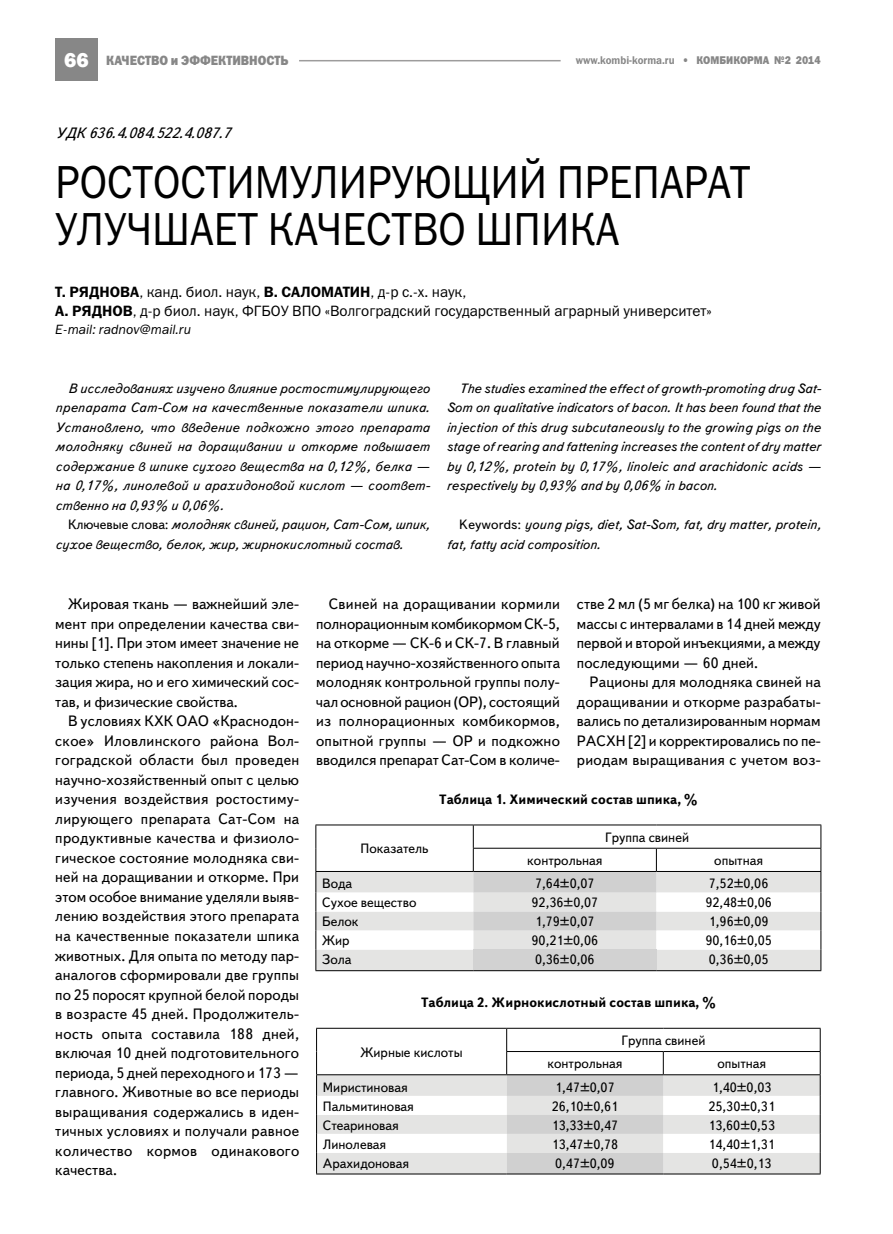
<style>
.page{position:relative;width:893px;height:1234px;background:#fff}
.page>*{position:absolute;margin:0;border:0;box-sizing:border-box;transform-origin:0 0}
.t1{font:46.5px/46.5px "Franklin Gothic Book C";color:#000;scale:.9 1}
.t2{font:15px/19.5px "Text Book C";color:#000;text-align:justify}
.t3{font:15px/18px "Franklin Gothic Book C";color:#000}
.t4{font:italic 15px "Text Book C";color:#000}
.t5{font:italic 13.5px/19.5px "Text Book C";color:#000;text-align:justify}
.t6{font:13.5px/23.2px "Text Book C";color:#000}
.t7{font:700 13.5px "Text Book C";color:#000}
.t8{font:13.5px "Franklin Gothic Heavy C";color:#878787;scale:.9 1}
.t9{font:italic 13.5px "Franklin Gothic Book C";color:#000}
.t10{font:11.25px "Franklin Gothic Demi C";color:#878787;scale:.9 1}
.t11{font:11.25px "Franklin Gothic Heavy C";color:#878787;scale:.9 1}
.s1{font-family:"Franklin Gothic";font-weight:800;font-size:21px;color:#fff}
.s2{font-family:"Franklin Gothic Heavy C"}
.s3{font-family:"Franklin Gothic Demi C"}
.s4{font-style:normal}
</style>
<div class="page">
<div style="left:55px;top:39px;width:43px;height:42px;background:#878787"></div>
<hr style="left:299px;top:60px;width:262px;height:1px;background:#9d9c9c">
<hr style="left:315px;top:970px;width:158px;height:1px;background:#000">
<hr style="left:473px;top:970px;width:183px;height:1px;background:#000">
<hr style="left:656px;top:970px;width:165px;height:1px;background:#000">
<hr style="left:315px;top:824px;width:158px;height:1px;background:#000">
<hr style="left:473px;top:824px;width:183px;height:1px;background:#000">
<hr style="left:656px;top:824px;width:165px;height:1px;background:#000">
<svg style="left:315px;top:825px;width:506px;height:145px"></svg>
<hr style="left:473px;top:870px;width:183px;height:1px;background:#000">
<hr style="left:656px;top:870px;width:165px;height:1px;background:#000">
<hr style="left:316px;top:1027px;width:191px;height:1px;background:#000">
<hr style="left:507px;top:1027px;width:156px;height:1px;background:#000">
<hr style="left:663px;top:1027px;width:158px;height:1px;background:#000">
<svg style="left:316px;top:1028px;width:505px;height:145px"></svg>
<hr style="left:316px;top:1173px;width:191px;height:1px;background:#000">
<hr style="left:507px;top:1173px;width:156px;height:1px;background:#000">
<hr style="left:663px;top:1173px;width:158px;height:1px;background:#000">
<p class="t8" style="left:64px;top:53px;width:251px"><span class="s1">66</span> качество и эффективность</p>
<p class="t10" style="left:576px;top:54px;width:176px">www.kombi-korma.ru <span class="s2">• КОМБИКО</span></p>
<p class="t11" style="left:747px;top:54px;width:83px">РМА №2 2014</p>
<p class="t4" style="left:56px;top:125px;width:176px">УДК 636.4.084.522.4.087.7</p>
<h1 class="t1" style="left:55px;top:159px;width:774px">РОСТОСТИМУЛИРУЮЩИЙ ПРЕПАРАТ<br>УЛУЧШАЕТ КАЧЕСТВО ШПИКА</h1>
<p class="t3" style="left:55px;top:283px;width:658px"><span class="s3">Т. РЯДНОВА</span>, канд. биол. наук, <span class="s3">В. САЛОМАТИН</span>, д-р с.-х. наук,<br><span class="s3">А. РЯДНОВ</span>, д-р биол. наук, ФГБОУ ВПО «Волгоградский государственный аграрный университет»</p>
<p class="t9" style="left:55px;top:321px;width:137px">E-mail: radnov@mail.ru</p>
<p class="t5" style="left:55px;top:378px;width:377px;text-indent:13px">В исследованиях изучено влияние ростостимулирующего препарата Сат-Сом на качественные показатели шпика.<br>Установлено, что введение подкожно этого препарата молодняку свиней на доращивании и откорме повышает содержание в шпике сухого вещества на 0,12%, белка — на 0,17%, линолевой и арахидоновой кислот — соответ&shy;ственно на 0,93% и 0,06%.</p>
<p class="t5" style="left:55px;top:515px;width:376px;text-indent:13px"><span class="s4">Ключевые слова:</span> молодняк свиней, рацион, Сат-Сом, шпик, сухое вещество, белок, жир, жирнокислотный состав.</p>
<p class="t5" style="left:446px;top:378px;width:376px;text-indent:13px">The studies examined the effect of growth-promoting drug Sat-Som on qualitative indicators of bacon. It has been found that the injection of this drug subcutaneously to the growing pigs on the stage of rearing and fattening increases the content of dry matter by 0,12%, protein by 0,17%, linoleic and arachidonic acids — respectively by 0,93% and by 0,06% in bacon.</p>
<p class="t5" style="left:446px;top:515px;width:376px;text-indent:13px"><span class="s4">Keywords:</span> young pigs, diet, Sat-Som, fat, dry matter, protein, fat, fatty acid composition.</p>
<p class="t2" style="left:55px;top:594px;width:245px;text-indent:13px">Жировая ткань — важнейший эле&shy;мент при определении качества сви&shy;нины [1]. При этом имеет значение не только степень накопления и локали&shy;зация жира, но и его химический сос&shy;тав, и физические свойства.</p>
<p class="t2" style="left:55px;top:711px;width:245px;text-indent:13px">В условиях КХК ОАО «Краснодон&shy;ское» Иловлинского района Вол&shy;гоградской области был проведен научно-хозяйственный опыт с целью изучения воздействия ростостиму&shy;лирующего препарата Сат-Сом на продуктивные качества и физиоло&shy;гическое состояние молодняка сви&shy;ней на доращивании и откорме. При этом особое внимание уделяли выяв&shy;лению воздействия этого препарата на качественные показатели шпика животных. Для опыта по методу пар&shy;аналогов сформировали две группы по 25 поросят крупной белой породы в возрасте 45 дней. Продолжитель&shy;ность опыта составила 188 дней, включая 10 дней подготовительного периода, 5 дней переходного и 173 — главного. Животные во все периоды выращивания содержались в иден&shy;тичных условиях и получали равное количество кормов одинакового качества.</p>
<p class="t2" style="left:577px;top:594px;width:245px">стве 2 мл (5 мг белка) на 100 кг живой массы с интервалами в 14 дней между первой и второй инъекциями, а между последующими — 60 дней.</p>
<p class="t2" style="left:577px;top:672px;width:245px;text-indent:13px">Рационы для молодняка свиней на доращивании и откорме разрабаты&shy;вались по детализированным нормам РАСХН [2] и корректировались по пе&shy;риодам выращивания с учетом воз-</p>
<p class="t2" style="left:316px;top:594px;width:245px;text-indent:13px">Свиней на доращивании кормили полнорационным комбикормом СК-5, на откорме — СК-6 и СК-7. В главный период научно-хозяйственного опыта молодняк контрольной группы полу&shy;чал основной рацион (ОР), состоящий из полнорационных комбикормов, опытной группы — ОР и подкожно вводился препарат Сат-Сом в количе-</p>
<p class="t7" style="left:439px;top:791px;width:260px">Таблица 1. Химический состав шпика, %</p>
<p class="t6" style="left:361px;top:837px;width:70px">Показатель</p>
<p class="t6" style="left:605px;top:825px;width:85px">Группа свиней</p>
<p class="t6" style="left:527px;top:848px;width:77px">контрольная</p>
<p class="t6" style="left:714px;top:848px;width:50px">опытная</p>
<p class="t6" style="left:322px;top:872px;width:31px">Вода</p>
<p class="t6" style="left:535px;top:872px;width:61px">7,64±0,07</p>
<p class="t6" style="left:709px;top:872px;width:61px">7,52±0,06</p>
<p class="t6" style="left:322px;top:891px;width:96px">Сухое вещество</p>
<p class="t6" style="left:531px;top:891px;width:68px">92,36±0,07</p>
<p class="t6" style="left:705px;top:891px;width:68px">92,48±0,06</p>
<p class="t6" style="left:322px;top:910px;width:38px">Белок</p>
<p class="t6" style="left:535px;top:910px;width:61px">1,79±0,07</p>
<p class="t6" style="left:709px;top:910px;width:61px">1,96±0,09</p>
<p class="t6" style="left:322px;top:929px;width:29px">Жир</p>
<p class="t6" style="left:532px;top:929px;width:68px">90,21±0,06</p>
<p class="t6" style="left:705px;top:929px;width:68px">90,16±0,05</p>
<p class="t6" style="left:322px;top:948px;width:31px">Зола</p>
<p class="t6" style="left:535px;top:948px;width:61px">0,36±0,06</p>
<p class="t6" style="left:709px;top:948px;width:61px">0,36±0,05</p>
<p class="t7" style="left:421px;top:994px;width:296px">Таблица 2. Жирнокислотный состав шпика, %</p>
<p class="t6" style="left:361px;top:1040px;width:104px">Жирные кислоты</p>
<p class="t6" style="left:547px;top:1028px;width:159px;text-indent:74px">Группа свиней контрольная</p>
<p class="t6" style="left:717px;top:1052px;width:50px">опытная</p>
<p class="t6" style="left:323px;top:1075px;width:86px">Миристиновая</p>
<p class="t6" style="left:555px;top:1075px;width:61px">1,47±0,07</p>
<p class="t6" style="left:712px;top:1075px;width:61px">1,40±0,03</p>
<p class="t6" style="left:323px;top:1094px;width:93px">Пальмитиновая</p>
<p class="t6" style="left:552px;top:1094px;width:68px">26,10±0,61</p>
<p class="t6" style="left:708px;top:1094px;width:68px">25,30±0,31</p>
<p class="t6" style="left:323px;top:1113px;width:77px">Стеариновая</p>
<p class="t6" style="left:552px;top:1113px;width:68px">13,33±0,47</p>
<p class="t6" style="left:708px;top:1113px;width:68px">13,60±0,53</p>
<p class="t6" style="left:323px;top:1132px;width:65px">Линолевая</p>
<p class="t6" style="left:552px;top:1132px;width:68px">13,47±0,78</p>
<p class="t6" style="left:708px;top:1132px;width:68px">14,40±1,31</p>
<p class="t6" style="left:323px;top:1151px;width:88px">Арахидоновая</p>
<p class="t6" style="left:555px;top:1151px;width:61px">0,47±0,09</p>
<p class="t6" style="left:712px;top:1151px;width:61px">0,54±0,13</p>
</div>
